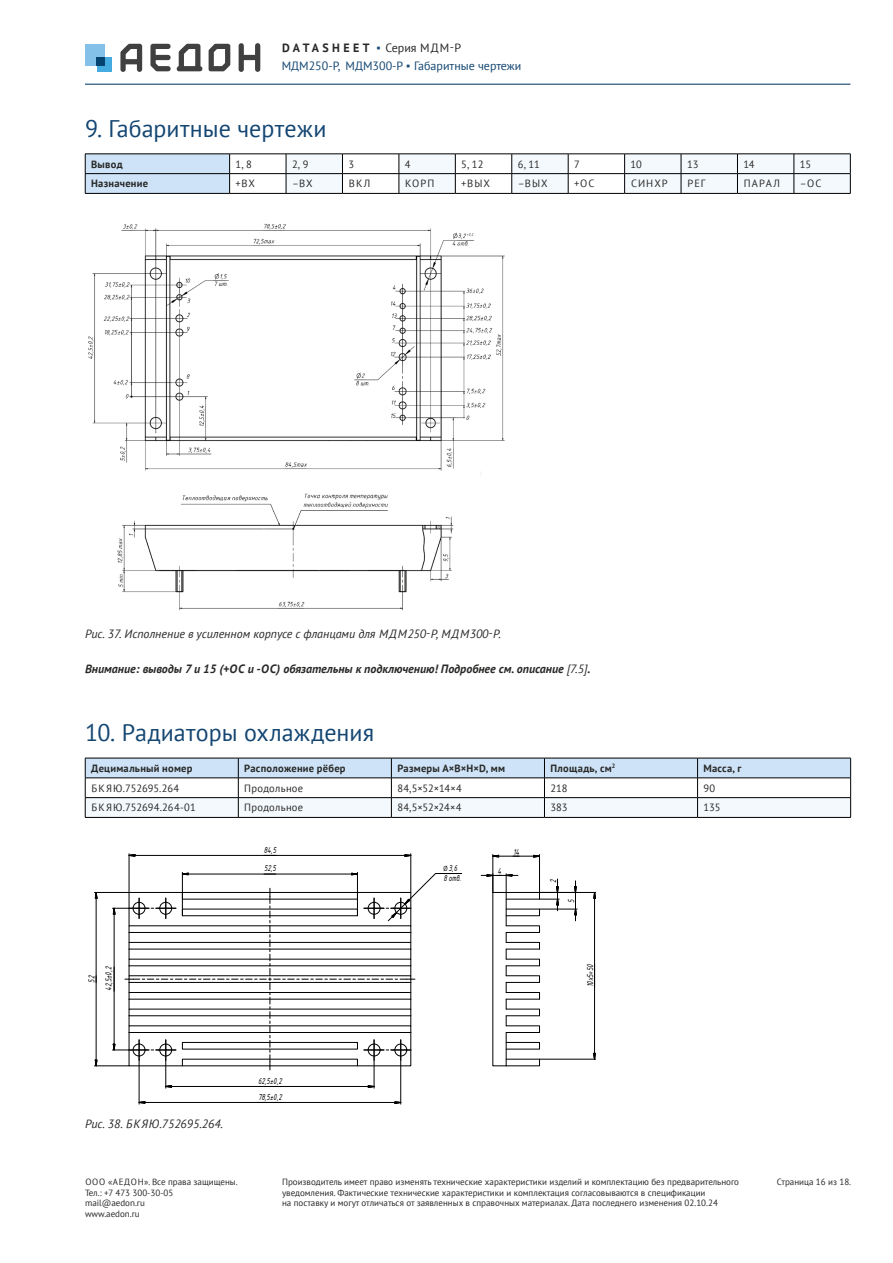
<style>
.page{position:relative;width:893px;height:1263px;background:#fff}
.page>*{position:absolute;margin:0;border:0;box-sizing:border-box;transform-origin:0 0}
.t1{font:24px "PT Sans";color:#144672}
.t2{font:italic 12px "PT Sans";color:#282827}
.t3{font:italic 700 12px "PT Sans";color:#282827}
.t4{font:12px "PT Sans";color:#144672}
.t5{font:12px "PT Sans";color:#282827}
.t6{font:10.5px "PT Sans";letter-spacing:.03em;color:#282827}
.t7{font:700 10.5px "PT Sans";letter-spacing:.025em;color:#282827}
.t8{font:10.5px "PT Sans";letter-spacing:-.005em;color:#282827}
.t9{font:9px/10.8px "PT Sans";color:#282827}
.t10{font:italic 8.25px/16px "GOST Common";letter-spacing:-.005em;color:#000;scale:.8 1}
.s1{font-weight:700}
.s2{font-family:"Arial";font-weight:900;color:#144672}
.s3{font-family:"Arial";font-weight:900}
.s4{font-weight:400}
.s5{font-family:"Myriad Pro";font-style:normal;font-size:7.65px}
</style>
<div class="page">
<hr style="left:85px;top:84px;width:765px;height:1px;background:#144672">
<svg style="left:239px;top:43px;width:21px;height:29px"></svg>
<svg style="left:177px;top:44px;width:25px;height:27px"></svg>
<svg style="left:209px;top:44px;width:21px;height:27px"></svg>
<svg style="left:150px;top:44px;width:21px;height:27px"></svg>
<svg style="left:120px;top:44px;width:22px;height:28px"></svg>
<div style="left:85px;top:44px;width:20px;height:22px;background:#83c1e9"></div>
<div style="left:97px;top:57px;width:14px;height:14px;background:#44ace1"></div>
<div style="left:97px;top:57px;width:8px;height:9px;background:#054371"></div>
<hr style="left:230px;top:154px;width:56px;height:1px;background:#000">
<hr style="left:230px;top:173px;width:56px;height:1px;background:#000">
<svg style="left:85px;top:154px;width:145px;height:39px;background:#c4d8eb"></svg>
<svg style="left:286px;top:154px;width:565px;height:39px"></svg>
<hr style="left:85px;top:193px;width:145px;height:1px;background:#000">
<hr style="left:230px;top:193px;width:56px;height:1px;background:#000">
<hr style="left:286px;top:193px;width:56px;height:1px;background:#000">
<hr style="left:342px;top:193px;width:57px;height:1px;background:#000">
<hr style="left:399px;top:193px;width:56px;height:1px;background:#000">
<hr style="left:455px;top:193px;width:57px;height:1px;background:#000">
<hr style="left:512px;top:193px;width:56px;height:1px;background:#000">
<hr style="left:568px;top:193px;width:57px;height:1px;background:#000">
<hr style="left:625px;top:193px;width:56px;height:1px;background:#000">
<hr style="left:681px;top:193px;width:56px;height:1px;background:#000">
<hr style="left:737px;top:193px;width:57px;height:1px;background:#000">
<hr style="left:794px;top:193px;width:56px;height:1px;background:#000">
<img style="left:88px;top:223px;width:417px;height:388px">
<svg style="left:85px;top:758px;width:766px;height:59px"></svg>
<hr style="left:85px;top:817px;width:153px;height:1px;background:#000">
<hr style="left:238px;top:817px;width:153px;height:1px;background:#000">
<hr style="left:391px;top:817px;width:153px;height:1px;background:#000">
<hr style="left:544px;top:817px;width:154px;height:1px;background:#000">
<hr style="left:698px;top:817px;width:153px;height:1px;background:#000">
<div style="left:506px;top:892px;width:34px;height:7px;border:1px solid #000"></div>
<div style="left:506px;top:1042px;width:34px;height:7px;border:1px solid #000"></div>
<hr style="left:506px;top:892px;width:1px;height:34px;background:#000">
<svg style="left:506px;top:925px;width:34px;height:108px"></svg>
<hr style="left:506px;top:1032px;width:1px;height:34px;background:#000">
<svg style="left:138px;top:1101px;width:7px;height:3px"></svg>
<svg style="left:395px;top:1101px;width:7px;height:3px"></svg>
<hr style="left:145px;top:1102px;width:250px;height:1px;background:#000">
<hr style="left:139px;top:1060px;width:1px;height:44px;background:#000">
<hr style="left:400px;top:1060px;width:1px;height:44px;background:#000">
<svg style="left:95px;top:893px;width:2px;height:10px"></svg>
<svg style="left:95px;top:1060px;width:2px;height:7px"></svg>
<hr style="left:96px;top:898px;width:1px;height:162px;background:#000">
<hr style="left:94px;top:892px;width:35px;height:1px;background:#000">
<hr style="left:94px;top:1065px;width:35px;height:1px;background:#000">
<hr style="left:357px;top:872px;width:1px;height:44px;background:#000">
<hr style="left:182px;top:872px;width:1px;height:44px;background:#000">
<svg style="left:128px;top:854px;width:7px;height:3px"></svg>
<svg style="left:405px;top:854px;width:6px;height:3px"></svg>
<hr style="left:135px;top:855px;width:270px;height:1px;background:#000">
<hr style="left:411px;top:854px;width:1px;height:38px;background:#000">
<hr style="left:129px;top:854px;width:1px;height:38px;background:#000">
<svg style="left:112px;top:873px;width:350px;height:215px"></svg>
<svg style="left:481px;top:874px;width:37px;height:18px"></svg>
<svg style="left:492px;top:855px;width:7px;height:2px"></svg>
<hr style="left:499px;top:856px;width:35px;height:1px;background:#000">
<hr style="left:539px;top:854px;width:1px;height:38px;background:#000">
<hr style="left:493px;top:854px;width:1px;height:38px;background:#000">
<svg style="left:539px;top:879px;width:20px;height:32px"></svg>
<svg style="left:574px;top:881px;width:3px;height:40px"></svg>
<hr style="left:539px;top:909px;width:38px;height:1px;background:#000">
<svg style="left:593px;top:892px;width:3px;height:11px"></svg>
<svg style="left:593px;top:1053px;width:2px;height:6px"></svg>
<hr style="left:594px;top:898px;width:1px;height:155px;background:#000">
<hr style="left:539px;top:892px;width:56px;height:1px;background:#000">
<hr style="left:539px;top:1059px;width:56px;height:1px;background:#000">
<h2 class="t5" style="left:282px;top:40px;width:181px"><span class="s1">DATASHEET</span> <span class="s2">▪</span> Серия МДМ-Р</h2>
<h2 class="t4" style="left:282px;top:58px;width:241px">МДМ250-Р, МДМ300-Р <span class="s3">▪</span> Габаритные чертежи</h2>
<h1 class="t1" style="left:85px;top:113px;width:243px">9. Габаритные чертежи</h1>
<p class="t7" style="left:91px;top:157px;width:33px">Вывод</p>
<p class="t6" style="left:236px;top:157px;width:18px">1, 8</p>
<p class="t6" style="left:292px;top:157px;width:18px">2, 9</p>
<p class="t6" style="left:348px;top:157px;width:7px">3</p>
<p class="t6" style="left:405px;top:157px;width:7px">4</p>
<p class="t6" style="left:461px;top:157px;width:24px">5, 12</p>
<p class="t6" style="left:518px;top:157px;width:24px">6, 11</p>
<p class="t6" style="left:574px;top:157px;width:7px">7</p>
<p class="t6" style="left:631px;top:157px;width:13px">10</p>
<p class="t6" style="left:687px;top:157px;width:13px">13</p>
<p class="t6" style="left:743px;top:157px;width:13px">14</p>
<p class="t6" style="left:800px;top:157px;width:13px">15</p>
<p class="t7" style="left:91px;top:177px;width:58px">Назначение</p>
<p class="t6" style="left:236px;top:177px;width:21px">+ВХ</p>
<p class="t6" style="left:292px;top:177px;width:22px">–ВХ</p>
<p class="t6" style="left:349px;top:177px;width:23px">ВКЛ</p>
<p class="t6" style="left:405px;top:177px;width:31px">КОРП</p>
<p class="t6" style="left:461px;top:177px;width:30px">+ВЫХ</p>
<p class="t6" style="left:518px;top:177px;width:31px">–ВЫХ</p>
<p class="t6" style="left:574px;top:177px;width:22px">+ОС</p>
<p class="t6" style="left:631px;top:177px;width:38px">СИНХР</p>
<p class="t6" style="left:687px;top:177px;width:20px">РЕГ</p>
<p class="t6" style="left:744px;top:177px;width:38px">ПАРАЛ</p>
<p class="t6" style="left:800px;top:177px;width:23px">–ОС</p>
<h2 class="t2" style="left:85px;top:626px;width:417px">Рис. 37. Исполнение в усиленном корпусе с фланцами для МДМ250-Р, МДМ300-Р.</h2>
<h2 class="t3" style="left:85px;top:661px;width:507px">Внимание: выводы 7 и 15 (+ОС и -ОС) обязательны к подключению! Подробнее см. описание <span class="s4">[7.5]</span>.</h2>
<h1 class="t1" style="left:85px;top:717px;width:291px">10. Радиаторы охлаждения</h1>
<p class="t7" style="left:91px;top:761px;width:103px">Децимальный номер</p>
<p class="t7" style="left:244px;top:761px;width:103px">Расположение рёбер</p>
<p class="t7" style="left:397px;top:761px;width:109px">Размеры А×В×H×D, мм</p>
<p class="t7" style="left:550px;top:761px;width:66px">Площадь, см<sup>2</sup></p>
<p class="t7" style="left:703px;top:761px;width:40px">Масса, г</p>
<p class="t8" style="left:92px;top:781px;width:89px">БКЯЮ.752695.264</p>
<p class="t6" style="left:244px;top:781px;width:60px">Продольное</p>
<p class="t6" style="left:397px;top:781px;width:66px">84,5×52×14×4</p>
<p class="t6" style="left:550px;top:781px;width:19px">218</p>
<p class="t6" style="left:703px;top:781px;width:13px">90</p>
<p class="t6" style="left:92px;top:801px;width:106px">БКЯЮ.752694.264-01</p>
<p class="t6" style="left:244px;top:801px;width:60px">Продольное</p>
<p class="t6" style="left:397px;top:801px;width:66px">84,5×52×24×4</p>
<p class="t6" style="left:550px;top:801px;width:19px">383</p>
<p class="t6" style="left:703px;top:801px;width:18px">135</p>
<p class="t10" style="left:264px;top:841px;width:17px">84,5</p>
<p class="t10" style="left:264px;top:860px;width:16px">52,5</p>
<p class="t10" style="left:83px;top:982px;width:11px;rotate:-90deg">52</p>
<p class="t10" style="left:100px;top:991px;width:32px;rotate:-90deg">42 5, ±0 2,</p>
<h2 class="t2" style="left:85px;top:1116px;width:140px">Рис. 38. БКЯЮ.752695.264.</h2>
<p class="t10" style="left:258px;top:1072px;width:31px">62,5±0,2<br>78,5±0,2</p>
<p class="t10" style="left:443px;top:862px;width:23px;line-height:10.2px"><span class="s5">Ø</span> 3,6<br>8 отв.</p>
<p class="t10" style="left:498px;top:863px;width:6px">4</p>
<p class="t10" style="left:513px;top:843px;width:9px">14</p>
<p class="t10" style="left:545px;top:883px;width:6px;rotate:-90deg">2</p>
<p class="t10" style="left:563px;top:902px;width:6px;rotate:-90deg">5</p>
<p class="t10" style="left:582px;top:987px;width:30px;rotate:-90deg">10х5=50</p>
<p class="t9" style="left:282px;top:1176px;width:459px">Производитель имеет право изменять технические характеристики изделий и комплектацию без предварительного уведомления. Фактические технические характеристики и комплектация согласовываются в спецификации<br>на поставку и могут отличаться от заявленных в справочных материалах. Дата последнего изменения 02.10.24</p>
<p class="t9" style="left:85px;top:1176px;width:154px">ООО «АЕДОН». Все права защищены.</p>
<p class="t9" style="left:777px;top:1176px;width:76px">Страница 16 из 18.</p>
<p class="t9" style="left:85px;top:1187px;width:90px">Тел.: +7 473 300-30-05 mail@aedon.ru www.aedon.ru</p>
</div>
